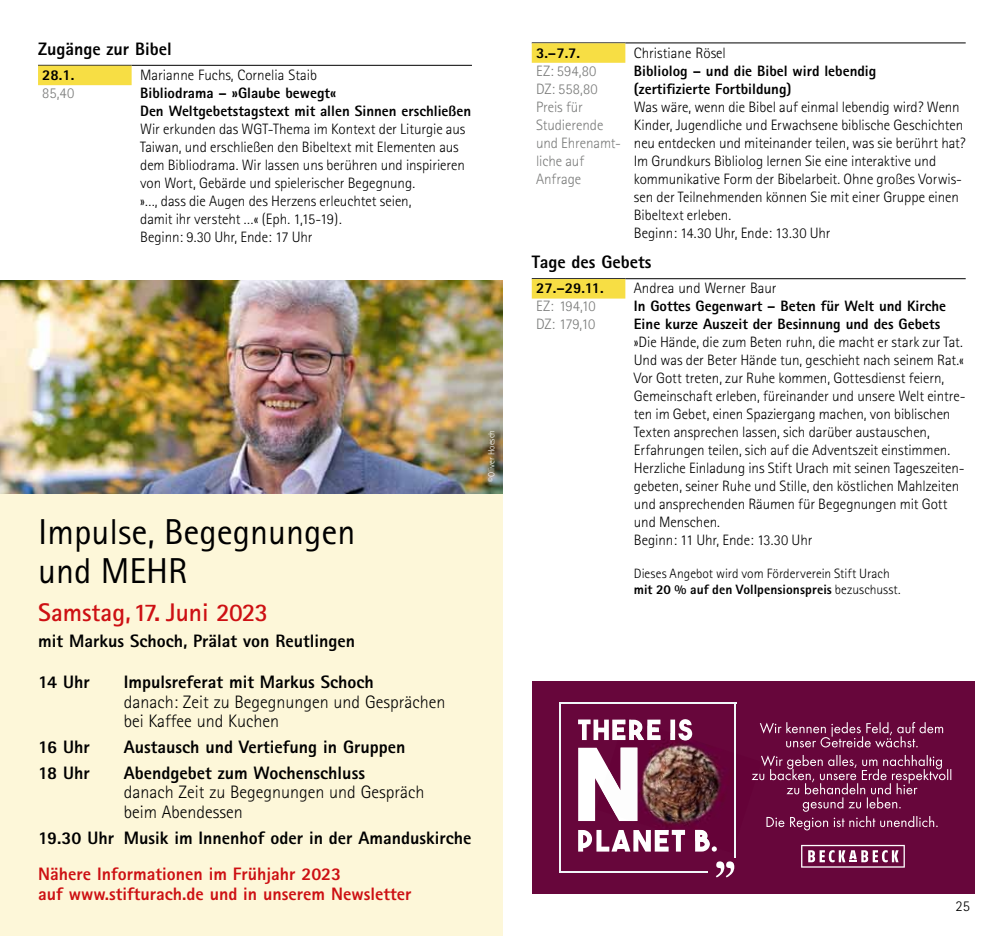
<style>
.page{position:relative;width:1004px;height:936px;background:#fff}
.page>*{position:absolute;margin:0;border:0;box-sizing:border-box;transform-origin:0 0}
.t1{font:36px/39px "Rotis Sans Serif";color:#000}
.t2{font:700 25.5px "Rotis Sans Serif";color:#cd1013}
.t3{font:800 18px "Rotis Sans Serif";color:#000}
.t4{font:300 18px/19.5px "Rotis Sans Serif";color:#000}
.t5{font:800 18px/19.5px "Rotis Sans Serif";color:#cd1013}
.t6{font:300 15px/18px "Rotis Sans Serif";letter-spacing:-.005em;color:#000}
.t7{font:800 15px/18px "Rotis Sans Serif";color:#000}
.t8{font:300 15px/18px "Rotis Sans Serif";letter-spacing:-.005em;color:#7a7b7a}
.t9{font:300 15px/18px "Rotis Sans Serif";letter-spacing:-.025em;color:#7a7b7a}
.t10{font:300 13.5px/15px "Rotis Sans Serif";color:#000}
.t11{font:300 9px "Rotis Sans Serif";color:#fff}
.s1{font-weight:800}
</style>
<div class="page">
<hr style="left:38px;top:65px;width:94px;height:1px;background:#000">
<hr style="left:132px;top:65px;width:340px;height:1px;background:#000">
<div style="left:38px;top:66px;width:94px;height:19px;background:#f7de44"></div>
<hr style="left:625px;top:43px;width:340px;height:1px;background:#000">
<div style="left:531px;top:43px;width:94px;height:20px;background:#f7de44"></div>
<hr style="left:531px;top:278px;width:94px;height:1px;background:#000">
<hr style="left:625px;top:278px;width:340px;height:1px;background:#000">
<div style="left:531px;top:279px;width:94px;height:19px;background:#f7de44"></div>
<div style="left:0;top:307px;width:502px;height:628px;background:#fdf7d9"></div>
<img style="left:0;top:281px;width:502px;height:212px">
<div style="left:531px;top:681px;width:443px;height:212px;background:#67063b"></div>
<svg style="left:801px;top:844px;width:103px;height:23px"></svg>
<svg style="left:578px;top:747px;width:17px;height:74px"></svg>
<svg style="left:578px;top:719px;width:17px;height:21px"></svg>
<img style="left:595px;top:719px;width:129px;height:133px">
<img style="left:601px;top:747px;width:36px;height:74px">
<img style="left:618px;top:719px;width:72px;height:21px">
<svg style="left:578px;top:829px;width:107px;height:22px"></svg>
<img style="left:660px;top:829px;width:25px;height:7px">
<svg style="left:695px;top:848px;width:21px;height:3px"></svg>
<img style="left:695px;top:829px;width:21px;height:19px">
<hr style="left:559px;top:702px;width:177px;height:2px;background:#f1f6f9">
<hr style="left:734px;top:702px;width:2px;height:155px;background:#f1f6f9">
<hr style="left:559px;top:870px;width:148px;height:2px;background:#f1f6f9">
<hr style="left:559px;top:702px;width:2px;height:170px;background:#f1f6f9">
<svg style="left:716px;top:861px;width:18px;height:16px"></svg>
<svg style="left:759px;top:722px;width:184px;height:25px"></svg>
<svg style="left:751px;top:755px;width:200px;height:75px"></svg>
<p class="t3" style="left:38px;top:37px;width:135px">Zugänge zur Bibel</p>
<p class="t7" style="left:42px;top:66px;width:34px">28.1.</p>
<p class="t8" style="left:42px;top:84px;width:34px">85,40</p>
<p class="t6" style="left:140px;top:66px;width:178px">Marianne Fuchs, Cornelia Staib</p>
<p class="t7" style="left:140px;top:84px;width:333px">Bibliodrama – »Glaube bewegt«<br>Den Weltgebetstagstext mit allen Sinnen erschließen</p>
<p class="t6" style="left:140px;top:120px;width:327px">Wir erkunden das WGT-Thema im Kontext der Liturgie aus Taiwan, und erschließen den Bibeltext mit Elementen aus dem Bibliodrama. Wir lassen uns berühren und inspirieren von Wort, Gebärde und spielerischer Begegnung.<br>»…, dass die Augen des Herzens erleuchtet seien,<br>damit ihr versteht …« (Eph. 1,15-19).<br>Beginn: 9.30 Uhr, Ende: 17 Uhr</p>
<h1 class="t1" style="left:38px;top:511px;width:319px">Impulse, Begegnungen und MEHR</h1>
<h2 class="t2" style="left:38px;top:596px;width:231px">Samstag, 17. Juni 2023</h2>
<p class="t3" style="left:38px;top:629px;width:318px">mit Markus Schoch, Prälat von Reutlingen</p>
<p class="t3" style="left:38px;top:670px;width:53px">14 Uhr</p>
<p class="t3" style="left:124px;top:670px;width:251px">Impulsreferat mit Markus Schoch</p>
<p class="t4" style="left:124px;top:691px;width:323px">danach: Zeit zu Begegnungen und Gesprächen bei Kaffee und Kuchen</p>
<p class="t3" style="left:38px;top:735px;width:53px">16 Uhr</p>
<p class="t3" style="left:124px;top:735px;width:283px">Austausch und Vertiefung in Gruppen</p>
<p class="t3" style="left:38px;top:761px;width:53px">18 Uhr</p>
<p class="t3" style="left:124px;top:761px;width:243px">Abendgebet zum Wochenschluss</p>
<p class="t4" style="left:124px;top:782px;width:302px">danach Zeit zu Begegnungen und Gespräch beim Abendessen</p>
<p class="t3" style="left:38px;top:826px;width:435px">19.30 Uhr Musik im Innenhof oder in der Amanduskirche</p>
<p class="t5" style="left:38px;top:864px;width:374px">Nähere Informationen im Frühjahr 2023<br>auf www.stifturach.de und in unserem Newsletter</p>
<p class="t11" style="left:486px;top:481px;width:53px;rotate:-90deg">©Oliver Hoesch</p>
<p class="t6" style="left:634px;top:43px;width:94px">Christiane Rösel</p>
<p class="t7" style="left:634px;top:61px;width:244px">Bibliolog – und die Bibel wird lebendig (zertifizierte Fortbildung)</p>
<p class="t6" style="left:634px;top:97px;width:333px">Was wäre, wenn die Bibel auf einmal lebendig wird? Wenn Kinder, Jugendliche und Erwachsene biblische Geschichten neu entdecken und miteinander teilen, was sie berührt hat?<br>Im Grundkurs Bibliolog lernen Sie eine interaktive und kommunikative Form der Bibelarbeit. Ohne großes Vorwis&shy;sen der Teilnehmenden können Sie mit einer Gruppe einen Bibeltext erleben.<br>Beginn: 14.30 Uhr, Ende: 13.30 Uhr</p>
<p class="t3" style="left:531px;top:250px;width:121px">Tage des Gebets</p>
<p class="t7" style="left:536px;top:279px;width:69px">27.–29.11.</p>
<p class="t9" style="left:536px;top:297px;width:61px">EZ: 194,10<br>DZ: 179,10</p>
<p class="t7" style="left:536px;top:43px;width:46px">3.–7.7.</p>
<p class="t8" style="left:536px;top:61px;width:86px">EZ: 594,80<br>DZ: 558,80<br>Preis für<br>Studierende und Ehrenamt&shy;liche auf<br>Anfrage</p>
<p class="t6" style="left:634px;top:279px;width:144px">Andrea und Werner Baur</p>
<p class="t7" style="left:634px;top:297px;width:314px">In Gottes Gegenwart – Beten für Welt und Kirche<br>Eine kurze Auszeit der Besinnung und des Gebets</p>
<p class="t6" style="left:634px;top:333px;width:333px">»Die Hände, die zum Beten ruhn, die macht er stark zur Tat.<br>Und was der Beter Hände tun, geschieht nach seinem Rat.« Vor Gott treten, zur Ruhe kommen, Gottesdienst feiern, Gemeinschaft erleben, füreinander und unsere Welt eintre&shy;ten im Gebet, einen Spaziergang machen, von biblischen Texten ansprechen lassen, sich darüber austauschen, Erfahrungen teilen, sich auf die Adventszeit einstimmen.<br>Herzliche Einladung ins Stift Urach mit seinen Tageszeiten&shy;gebeten, seiner Ruhe und Stille, den köstlichen Mahlzeiten und ansprechenden Räumen für Begegnungen mit Gott und Menschen.<br>Beginn: 11 Uhr, Ende: 13.30 Uhr</p>
<p class="t10" style="left:634px;top:566px;width:268px">Dieses Angebot wird vom Förderverein Stift Urach <span class="s1">mit 20 % auf den Vollpensionspreis</span> bezuschusst.</p>
<p class="t6" style="left:955px;top:897px;width:16px">25</p>
</div>
